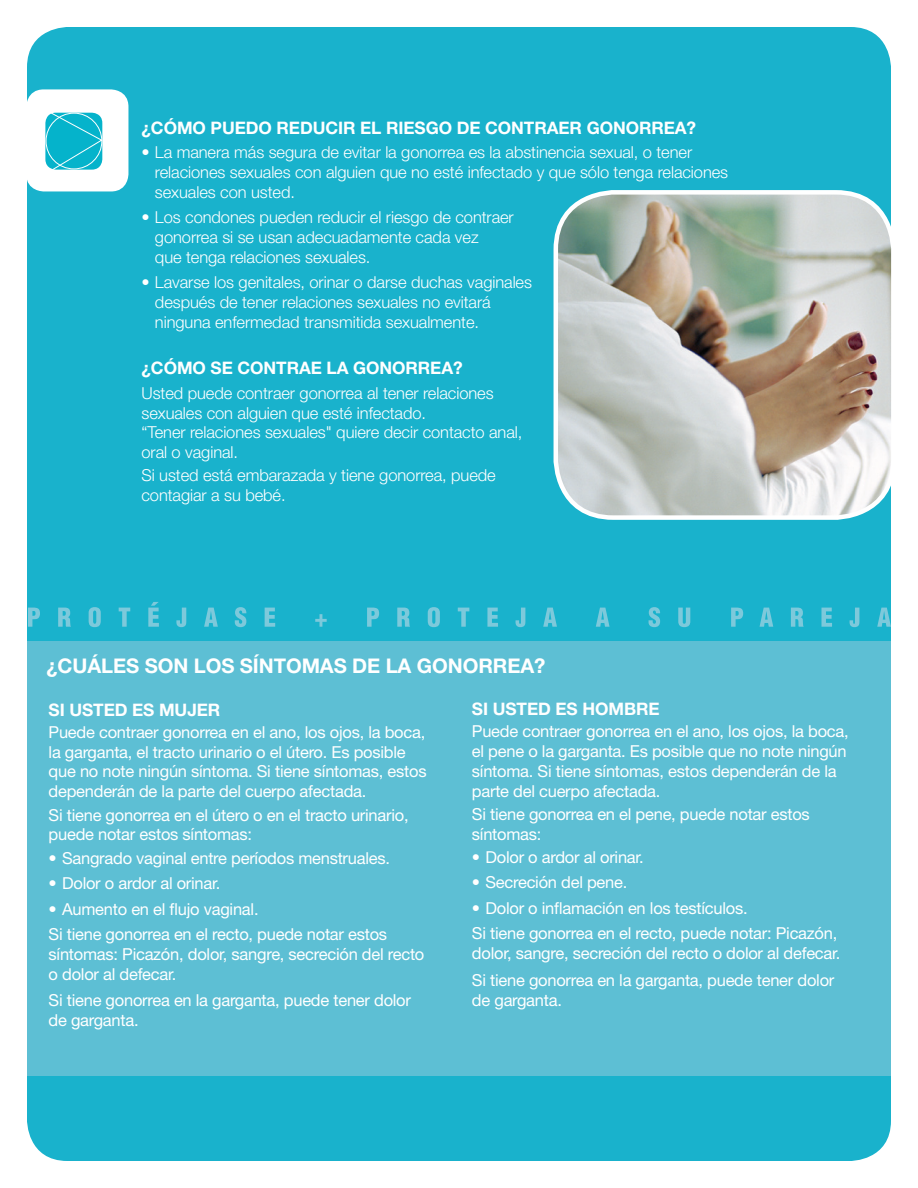
<style>
.page{position:relative;width:918px;height:1188px;background:#fff}
.page>*{position:absolute;margin:0;border:0;box-sizing:border-box;transform-origin:0 0}
.P1_Basic_Paragraph_W{font:700 20.25px "Helvetica Neue LT Std";letter-spacing:-.005em;color:#fff}
.H2__Heading_White{font:700 17.25px "Helvetica Neue LT Std";letter-spacing:-.005em;color:#fff}
.P1_Basic_Paragraph_W-2{font:700 17.25px "Helvetica Neue LT Std";letter-spacing:-.005em;color:#fff}
.P1_Basic_Paragraph_W-3{font:16.5px/19.8px "Helvetica Neue LT Std";letter-spacing:-.015em;color:#fff}
.P1_Basic_Paragraph_W-4{font:300 16.5px/19.8px "Helvetica Neue LT Std";letter-spacing:-.005em;color:#fff}
.s1{font-weight:300}
</style>
<div class="page">
<div style="left:27px;top:27px;width:864px;height:1134px;background:#19b2cc;border-radius:40px"></div>
<div style="left:27px;top:641px;width:864px;height:434px;background:#5dbfd4"></div>
<div style="left:26px;top:89px;width:102px;height:102px;background:#fff;border-radius:17px"></div>
<svg style="left:45px;top:112px;width:58px;height:58px;background:#26bdd1"></svg>
<div style="left:46px;top:113px;width:56px;height:56px;border:1px solid #fff;border-radius:50%"></div>
<img style="left:556px;top:192px;width:335px;height:326px">
<div style="left:554px;top:190px;width:342px;height:330px;border:4px solid #fff;border-radius:58px"></div>
<svg style="left:28px;top:602px;width:863px;height:25px"></svg>
<p class="H2__Heading_White" style="left:141px;top:117px;width:556px">¿CÓMO PUEDO REDUCIR EL RIESGO DE CONTRAER GONORREA?</p>
<p class="P1_Basic_Paragraph_W-4" style="left:155px;top:142px;width:575px;text-indent:-14px">• La manera más segura de evitar la gonorrea es la abstinencia sexual, o tener relaciones sexuales con alguien que no esté infectado y que sólo tenga relaciones sexuales con usted.</p>
<p class="P1_Basic_Paragraph_W-4" style="left:155px;top:207px;width:360px;text-indent:-14px">• Los condones pueden reducir el riesgo de contraer gonorrea si se usan adecuadamente cada vez<br>que tenga relaciones sexuales.</p>
<p class="P1_Basic_Paragraph_W-4" style="left:155px;top:272px;width:379px;text-indent:-14px">• Lavarse los genitales, orinar o darse duchas vaginales después de tener relaciones sexuales no evitará ninguna enfermedad transmitida sexualmente.</p>
<p class="H2__Heading_White" style="left:141px;top:358px;width:323px">¿CÓMO SE CONTRAE LA GONORREA?</p>
<p class="P1_Basic_Paragraph_W-4" style="left:141px;top:383px;width:383px">Usted puede contraer gonorrea al tener relaciones sexuales con alguien que esté infectado.<br>“Tener relaciones sexuales" quiere decir contacto anal, oral o vaginal.</p>
<p class="P1_Basic_Paragraph_W-4" style="left:141px;top:465px;width:356px">Si usted está embarazada y tiene gonorrea, puede contagiar a su bebé.</p>
<p class="P1_Basic_Paragraph_W" style="left:46px;top:653px;width:501px">¿CUÁLES SON LOS SÍNTOMAS DE LA GONORREA?</p>
<p class="P1_Basic_Paragraph_W-2" style="left:472px;top:698px;width:189px">SI USTED ES HOMBRE</p>
<p class="P1_Basic_Paragraph_W-3" style="left:472px;top:721px;width:378px">Puede contraer gonorrea en el ano, los ojos, la boca, el pene o la garganta. Es posible que no note ningún síntoma. Si tiene síntomas, estos dependerán de la parte del cuerpo afectada.</p>
<p class="P1_Basic_Paragraph_W-3" style="left:472px;top:804px;width:339px">Si tiene gonorrea en el pene, puede notar estos síntomas:</p>
<p class="P1_Basic_Paragraph_W-3" style="left:472px;top:847px;width:173px"><span class="s1">•</span> Dolor o ardor al orinar.</p>
<p class="P1_Basic_Paragraph_W-3" style="left:472px;top:873px;width:157px"><span class="s1">•</span> Secreción del pene.</p>
<p class="P1_Basic_Paragraph_W-3" style="left:472px;top:898px;width:277px"><span class="s1">•</span> Dolor o inflamación en los testículos.</p>
<p class="P1_Basic_Paragraph_W-3" style="left:472px;top:923px;width:370px">Si tiene gonorrea en el recto, puede notar: Picazón, dolor, sangre, secreción del recto o dolor al defecar.</p>
<p class="P1_Basic_Paragraph_W-3" style="left:472px;top:970px;width:364px">Si tiene gonorrea en la garganta, puede tener dolor de garganta.</p>
<p class="P1_Basic_Paragraph_W-2" style="left:49px;top:699px;width:173px">SI USTED ES MUJER</p>
<p class="P1_Basic_Paragraph_W-3" style="left:49px;top:722px;width:380px">Puede contraer gonorrea en el ano, los ojos, la boca, la garganta, el tracto urinario o el útero. Es posible que no note ningún síntoma. Si tiene síntomas, estos dependerán de la parte del cuerpo afectada.</p>
<p class="P1_Basic_Paragraph_W-3" style="left:49px;top:805px;width:362px">Si tiene gonorrea en el útero o en el tracto urinario, puede notar estos síntomas:</p>
<p class="P1_Basic_Paragraph_W-3" style="left:49px;top:848px;width:343px"><span class="s1">•</span> Sangrado vaginal entre períodos menstruales.</p>
<p class="P1_Basic_Paragraph_W-3" style="left:49px;top:873px;width:173px"><span class="s1">•</span> Dolor o ardor al orinar.</p>
<p class="P1_Basic_Paragraph_W-3" style="left:49px;top:899px;width:211px"><span class="s1">•</span> Aumento en el flujo vaginal.</p>
<p class="P1_Basic_Paragraph_W-3" style="left:49px;top:924px;width:377px">Si tiene gonorrea en el recto, puede notar estos síntomas: Picazón, dolor, sangre, secreción del recto o dolor al defecar.</p>
<p class="P1_Basic_Paragraph_W-3" style="left:49px;top:990px;width:364px">Si tiene gonorrea en la garganta, puede tener dolor de garganta.</p>
</div>
